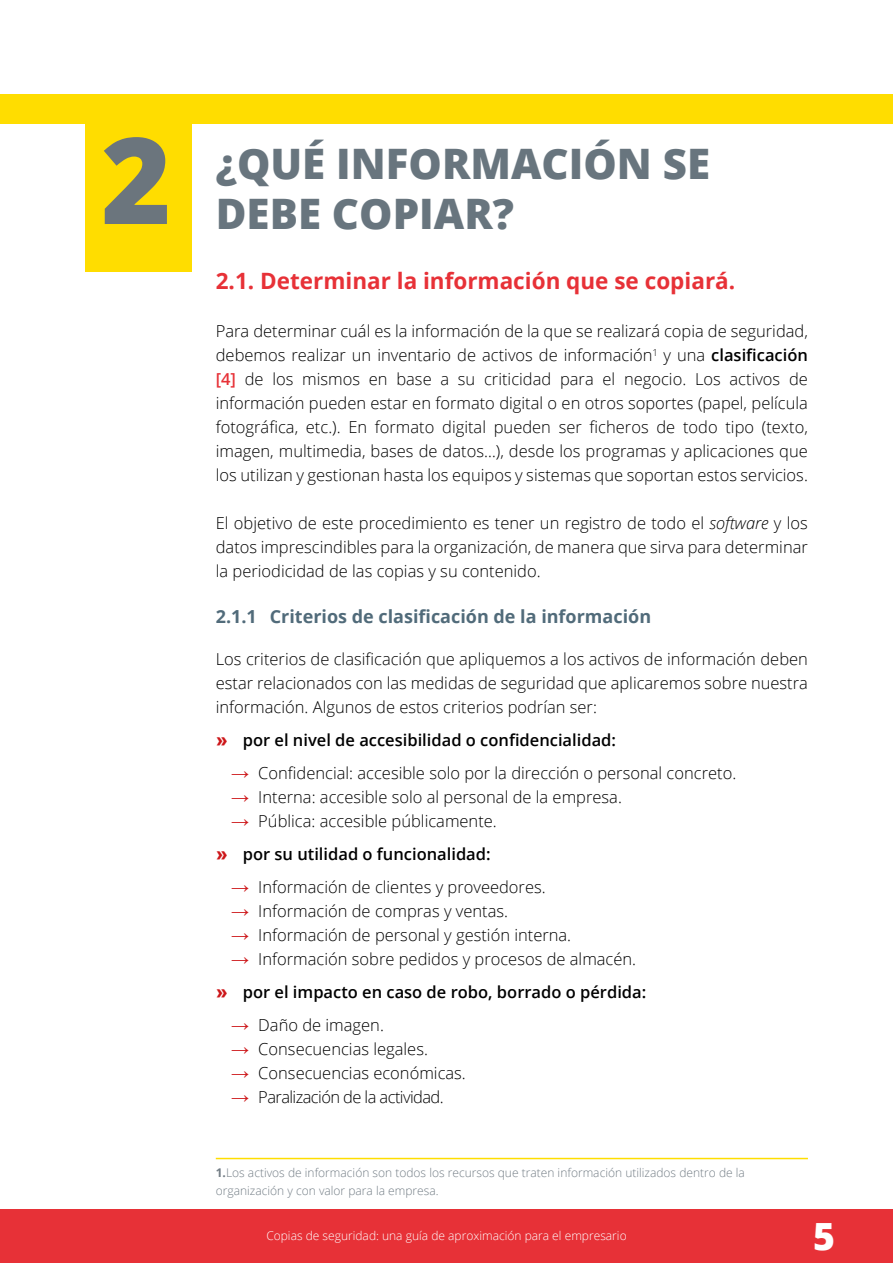
<style>
.page{position:relative;width:893px;height:1263px;background:#fff}
.page>*{position:absolute;margin:0;border:0;box-sizing:border-box;transform-origin:0 0}
.t1{font:800 120px "Open Sans";color:#6b757d}
.t2{font:800 42px "Open Sans";color:#68757e}
.t3{font:800 37.5px "Open Sans";color:#fff}
.t4{font:700 22.5px "Open Sans";color:#e73137}
.t5{font:700 18px "Open Sans";color:#516b7a}
.t6{font:300 16.5px/24px "Open Sans";color:#000;text-align:justify}
.t7{font:600 16.5px "Open Sans";color:#000}
.t8{font:300 16.5px "Open Sans";letter-spacing:-.035em;color:#000}
.t9{font:300 12px/18px "Open Sans";color:#737d85}
.t10{font:300 12px "Open Sans";color:#fff}
.s1{font-weight:600}
.s2{font-weight:600;color:#e73137}
.s3{font-style:italic}
.s4{font-family:"Arial";font-weight:900;font-size:18px;color:#cd171a}
.s5{font-weight:700}
</style>
<div class="page">
<div style="left:0;top:1209px;width:893px;height:54px;background:#e73137"></div>
<hr style="left:216px;top:1158px;width:592px;height:1px;background:#ffde00">
<div style="left:0;top:95px;width:893px;height:29px;background:#fd0"></div>
<div style="left:85px;top:95px;width:106px;height:177px;background:#fd0"></div>
<h1 class="t1" style="left:101px;top:89px;width:72px">2</h1>
<h2 class="t2" style="left:216px;top:132px;width:496px">¿QUÉ INFORMACIÓN SE</h2>
<h2 class="t2" style="left:216px;top:182px;width:300px">DEBE COPIAR?</h2>
<h3 class="t4" style="left:216px;top:265px;width:521px">2.1. Determinar la información que se copiará.</h3>
<p class="t6" style="left:216px;top:319px;width:594px">Para determinar cuál es la información de la que se realizará copia de seguridad, debemos realizar un inventario de activos de información<sup>1</sup><sup>8</sup>y una <span class="s1">clasificación </span><span class="s2">[4]</span> de los mismos en base a su criticidad para el negocio. Los activos de información pueden estar en formato digital o en otros soportes (papel, película fotográfica, etc.). En formato digital pueden ser ficheros de todo tipo (texto, imagen, multimedia, bases de datos…), desde los programas y aplicaciones que los utilizan y gestionan hasta los equipos y sistemas que soportan estos servicios.</p>
<p class="t6" style="left:216px;top:511px;width:594px">El objetivo de este procedimiento es tener un registro de todo el <span class="s3">software</span> y los datos imprescindibles para la organización, de manera que sirva para determinar la periodicidad de las copias y su contenido.</p>
<p class="t5" style="left:216px;top:604px;width:437px">2.1.1 Criterios de clasificación de la información</p>
<p class="t6" style="left:216px;top:647px;width:594px">Los criterios de clasificación que apliquemos a los activos de información deben estar relacionados con las medidas de seguridad que aplicaremos sobre nuestra información. Algunos de estos criterios podrían ser:</p>
<p class="t7" style="left:216px;top:729px;width:402px"><span class="s4">»</span> por el nivel de accesibilidad o confidencialidad:</p>
<p class="t6" style="left:231px;top:761px;width:506px"><span class="s4">→</span> Confidencial: accesible solo por la dirección o personal concreto.</p>
<p class="t6" style="left:231px;top:785px;width:392px"><span class="s4">→</span> Interna: accesible solo al personal de la empresa.</p>
<p class="t6" style="left:216px;top:804px;width:283px;line-height:33px;text-indent:16px"><span class="s4">→</span> Pública: accesible públicamente. <span class="s4">»</span> <span class="s1">por su utilidad o funcionalidad:</span></p>
<p class="t6" style="left:231px;top:875px;width:316px"><span class="s4">→</span> Información de clientes y proveedores.</p>
<p class="t6" style="left:231px;top:899px;width:278px"><span class="s4">→</span> Información de compras y ventas.</p>
<p class="t6" style="left:231px;top:923px;width:341px"><span class="s4">→</span> Información de personal y gestión interna.</p>
<p class="t6" style="left:216px;top:942px;width:432px;line-height:33px;text-align:center"><span class="s4">→</span> Información sobre pedidos y procesos de almacén.<br><span class="s4">»</span> <span class="s1">por el impacto en caso de robo, borrado o pérdida:</span></p>
<p class="t6" style="left:231px;top:1013px;width:154px"><span class="s4">→</span> Daño de imagen.</p>
<p class="t6" style="left:231px;top:1037px;width:198px"><span class="s4">→</span> Consecuencias legales.</p>
<p class="t6" style="left:231px;top:1061px;width:236px"><span class="s4">→</span> Consecuencias económicas.</p>
<p class="t8" style="left:231px;top:1086px;width:214px"><span class="s4">→</span> Paralización de la actividad.</p>
<p class="t9" style="left:216px;top:1163px;width:531px"><span class="s5">1.</span>Los activos de información son todos los recursos que traten información utilizados dentro de la organización y con valor para la empresa.</p>
<p class="t10" style="left:266px;top:1228px;width:362px">Copias de seguridad: una guía de aproximación para el empresario</p>
<h3 class="t3" style="left:813px;top:1208px;width:23px">5</h3>
</div>
